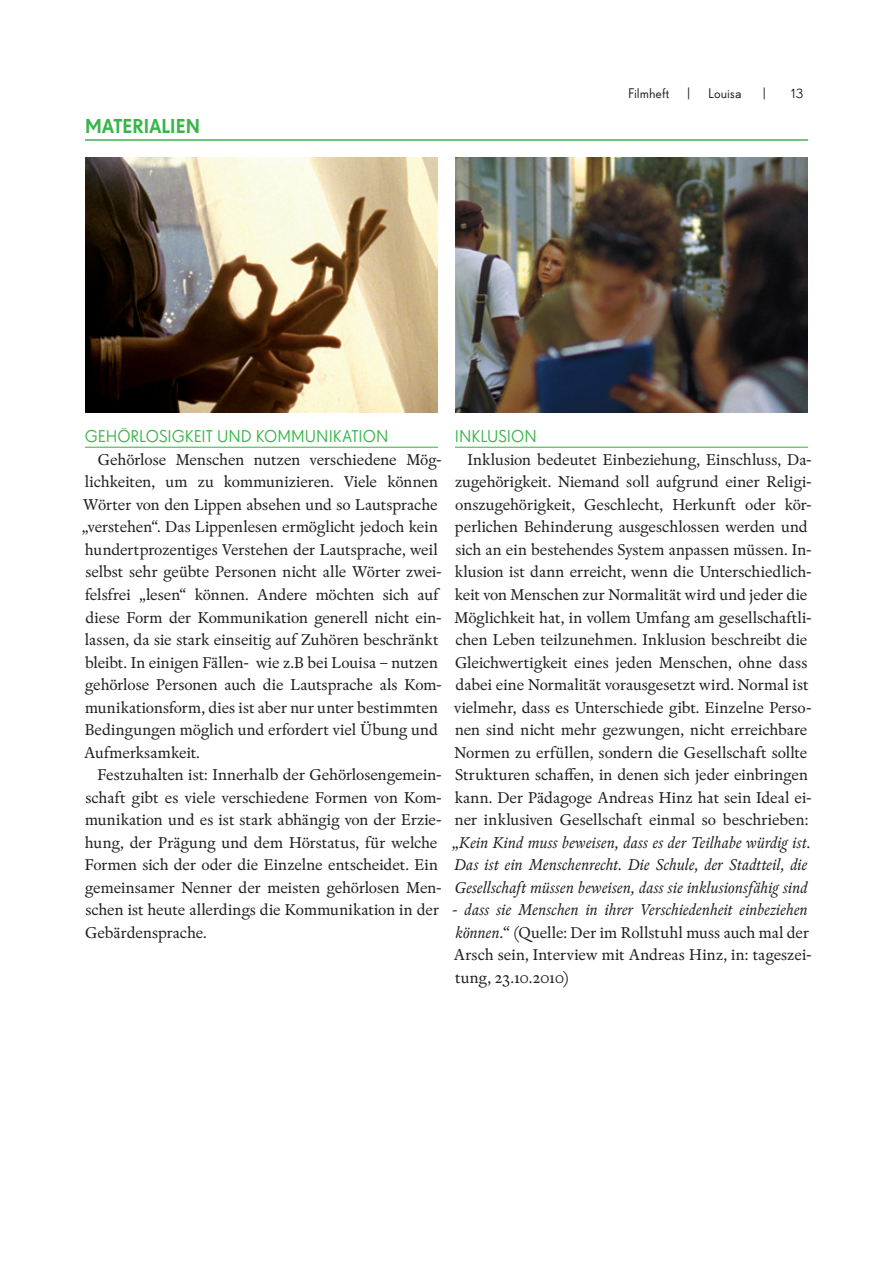
<style>
.page{position:relative;width:893px;height:1263px;background:#fff}
.page>*{position:absolute;margin:0;border:0;box-sizing:border-box;transform-origin:0 0}
.t1{font:19.5px "Super Grotesk B Med LF";color:#3ab54a}
.t2{font:16.5px/22.5px "Rongel";letter-spacing:-.005em;color:#231f20}
.t3{font:16.5px "Super Grotesk B Rg LF";color:#3ab54a}
.t4{font:13.5px "Super Grotesk B Rg LF";color:#231f20}
.s1{font-style:italic}
</style>
<div class="page">
<hr style="left:85px;top:447px;width:353px;height:1px;background:#3ab54a">
<hr style="left:455px;top:447px;width:353px;height:1px;background:#3ab54a">
<hr style="left:85px;top:139px;width:723px;height:2px;background:#3ab54a">
<img style="left:85px;top:157px;width:353px;height:255px">
<img style="left:455px;top:157px;width:353px;height:255px">
<p class="t1" style="left:85px;top:114px;width:116px">MATERIALIEN</p>
<p class="t4" style="left:628px;top:86px;width:43px">FILMHEFT</p>
<p class="t4" style="left:686px;top:86px;width:57px">| LOUISA</p>
<p class="t4" style="left:762px;top:86px;width:7px">|</p>
<p class="t4" style="left:791px;top:86px;width:15px">13</p>
<p class="t3" style="left:85px;top:427px;width:305px">GEHÖRLOSIGKEIT UND KOMMUNI KATION</p>
<p class="t2" style="left:82px;top:449px;width:361px;text-indent:16px">Gehörlose Menschen nutzen verschiedene Mög&shy;lichkeiten, um zu kommunizieren. Viele können Wörter von den Lippen absehen und so Lautsprache „verstehen“. Das Lippenlesen ermöglicht jedoch kein hundertprozentiges Verstehen der Lautsprache, weil selbst sehr geübte Personen nicht alle Wörter zwei&shy;felsfrei „lesen“ können. Andere möchten sich auf diese Form der Kommunikation generell nicht ein&shy;lassen, da sie stark einseitig auf Zuhören beschränkt bleibt. In einigen Fällen- wie z.B bei Louisa – nutzen gehörlose Personen auch die Lautsprache als Kom&shy;munikationsform, dies ist aber nur unter bestimmten Bedingungen möglich und erfordert viel Übung und Aufmerksamkeit.</p>
<p class="t2" style="left:85px;top:764px;width:359px;text-indent:13px">Festzuhalten ist: Innerhalb der Gehörlosengemein&shy;schaft gibt es viele verschiedene Formen von Kom&shy;munikation und es ist stark abhängig von der Erzie&shy;hung, der Prägung und dem Hörstatus, für welche Formen sich der oder die Einzelne entscheidet. Ein gemeinsamer Nenner der meisten gehörlosen Men&shy;schen ist heute allerdings die Kommunikation in der Gebärdensprache.</p>
<p class="t3" style="left:455px;top:427px;width:84px">INKLUSION</p>
<p class="t2" style="left:452px;top:449px;width:361px;text-indent:15px">Inklusion bedeutet Einbeziehung, Einschluss, Da&shy;zugehörigkeit. Niemand soll aufgrund einer Religi&shy;onszugehörigkeit, Geschlecht, Herkunft oder kör&shy;perlichen Behinderung ausgeschlossen werden und sich an ein bestehendes System anpassen müssen. In&shy;klusion ist dann erreicht, wenn die Unterschiedlich&shy;keit von Menschen zur Normalität wird und jeder die Möglichkeit hat, in vollem Umfang am gesellschaftli&shy;chen Leben teilzunehmen. Inklusion beschreibt die Gleichwertigkeit eines jeden Menschen, ohne dass dabei eine Normalität vorausgesetzt wird. Normal ist vielmehr, dass es Unterschiede gibt. Einzelne Perso&shy;nen sind nicht mehr gezwungen, nicht erreichbare Normen zu erfüllen, sondern die Gesellschaft sollte Strukturen schaffen, in denen sich jeder einbringen kann. Der Pädagoge Andreas Hinz hat sein Ideal ei&shy;ner inklusiven Gesellschaft einmal so beschrieben: „<span class="s1">Kein Kind muss beweisen, dass es der Teilhabe würdig ist.<br>Das ist ein Menschenrecht. Die Schule, der Stadtteil, die Gesellschaft müssen beweisen, dass sie inklusionsfähig sind</span></p>
<p class="t2" style="left:452px;top:899px;width:361px"><span class="s1">- dass sie Menschen in ihrer Verschiedenheit einbeziehen können.</span>“ (Quelle: Der im Rollstuhl muss auch mal der Arsch sein, Interview mit Andreas Hinz, in: tageszei&shy;tung, 23.10.2010)</p>
</div>
